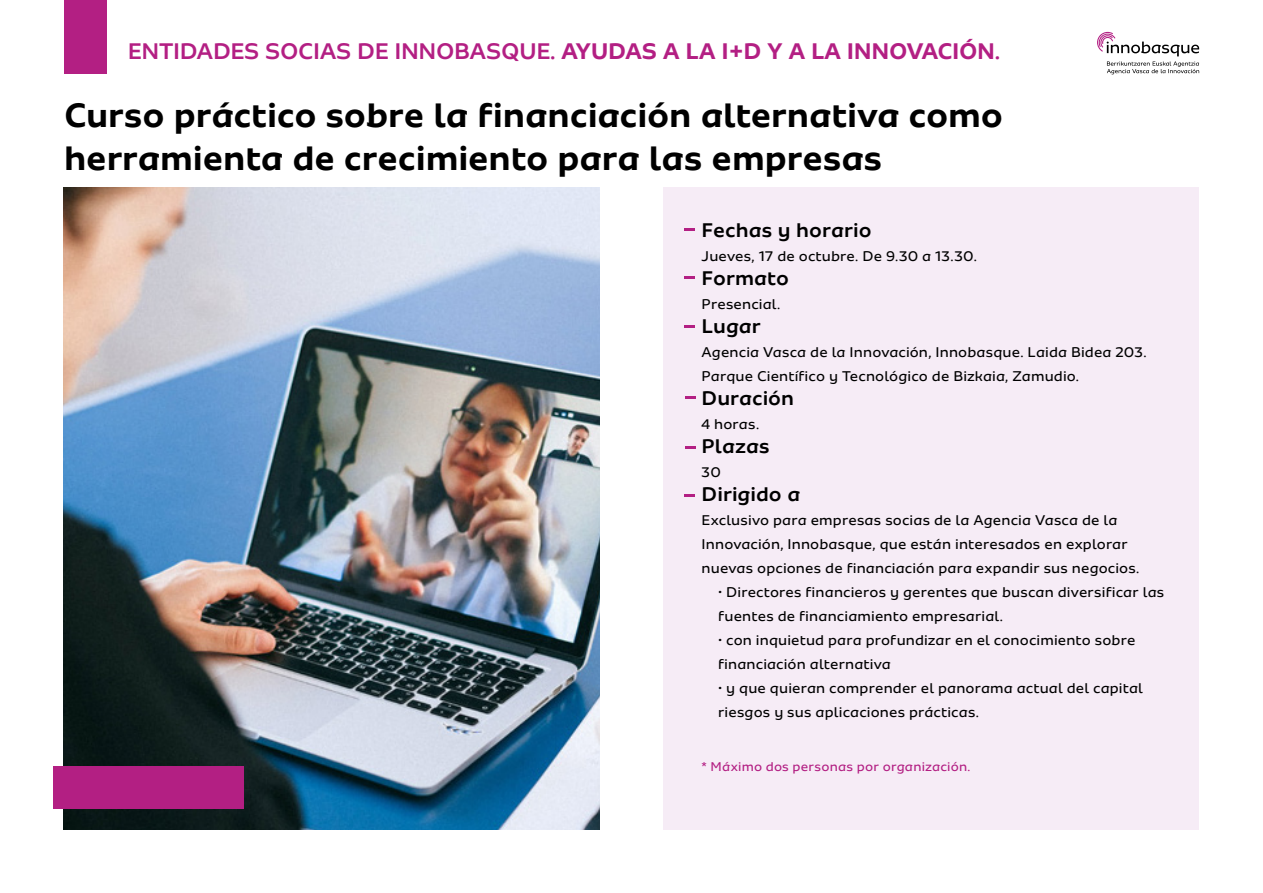
<style>
.page{position:relative;width:1263px;height:893px;background:#fff}
.page>*{position:absolute;margin:0;border:0;box-sizing:border-box;transform-origin:0 0}
.t1{font:700 36px/43.2px "Sua";letter-spacing:-.005em;color:#000}
.t2{font:500 24px "Sua";letter-spacing:-.015em;color:#b31f83}
.t3{font:500 21px "Sua";color:#000}
.t4{font:15px/24px "Sua";letter-spacing:.01em;color:#000}
.t5{font:13.5px "Sua";letter-spacing:.015em;color:#b31f83}
.s1{font-weight:700}
</style>
<div class="page">
<svg style="left:1097px;top:32px;width:102px;height:42px"></svg>
<div style="left:663px;top:187px;width:536px;height:642px;background:#f6ecf6"></div>
<div style="left:64px;top:0;width:42px;height:74px;background:#b31f83"></div>
<img style="left:64px;top:187px;width:536px;height:642px">
<svg style="left:685px;top:228px;width:10px;height:2px"></svg>
<svg style="left:685px;top:277px;width:10px;height:2px"></svg>
<svg style="left:685px;top:325px;width:10px;height:2px"></svg>
<svg style="left:685px;top:396px;width:11px;height:3px"></svg>
<svg style="left:685px;top:446px;width:11px;height:3px"></svg>
<svg style="left:684px;top:494px;width:10px;height:2px"></svg>
<div style="left:54px;top:766px;width:190px;height:43px;background:#b31f83"></div>
<h2 class="t2" style="left:128px;top:37px;width:874px">ENTIDADES SOCIAS DE INNOBASQUE. <span class="s1">AYUDAS A LA I+D Y A LA INNOVACIÓN</span>.</h2>
<h1 class="t1" style="left:64px;top:93px;width:940px">Curso práctico sobre la financiación alternativa como herramienta de crecimiento para las empresas</h1>
<h3 class="t3" style="left:702px;top:218px;width:171px">Fechas y horario</h3>
<p class="t4" style="left:702px;top:244px;width:277px">Jueves, 17 de octubre. De 9.30 a 13.30.</p>
<h3 class="t3" style="left:702px;top:266px;width:89px">Formato</h3>
<p class="t4" style="left:702px;top:292px;width:80px">Presencial.</p>
<h3 class="t3" style="left:702px;top:314px;width:61px">Lugar</h3>
<p class="t4" style="left:702px;top:340px;width:446px">Agencia Vasca de la Innovación, Innobasque. Laida Bidea 203.<br>Parque Científico y Tecnológico de Bizkaia, Zamudio.</p>
<h3 class="t3" style="left:702px;top:386px;width:94px">Duración</h3>
<p class="t4" style="left:702px;top:412px;width:59px">4 horas.</p>
<h3 class="t3" style="left:702px;top:434px;width:70px">Plazas</h3>
<p class="t4" style="left:702px;top:460px;width:21px">30</p>
<h3 class="t3" style="left:702px;top:482px;width:100px">Dirigido a</h3>
<p class="t4" style="left:702px;top:508px;width:439px">Exclusivo para empresas socias de la Agencia Vasca de la<br>Innovación, Innobasque, que están interesados en explorar nuevas opciones de financiación para expandir sus negocios.</p>
<p class="t4" style="left:718px;top:580px;width:448px">• Directores financieros y gerentes que buscan diversificar las fuentes de financiamiento empresarial.</p>
<p class="t4" style="left:718px;top:628px;width:419px">• con inquietud para profundizar en el conocimiento sobre financiación alternativa</p>
<p class="t4" style="left:718px;top:676px;width:426px">• y que quieran comprender el panorama actual del capital riesgos y sus aplicaciones prácticas.</p>
<p class="t5" style="left:702px;top:759px;width:270px">* Máximo dos personas por organización.</p>
</div>
